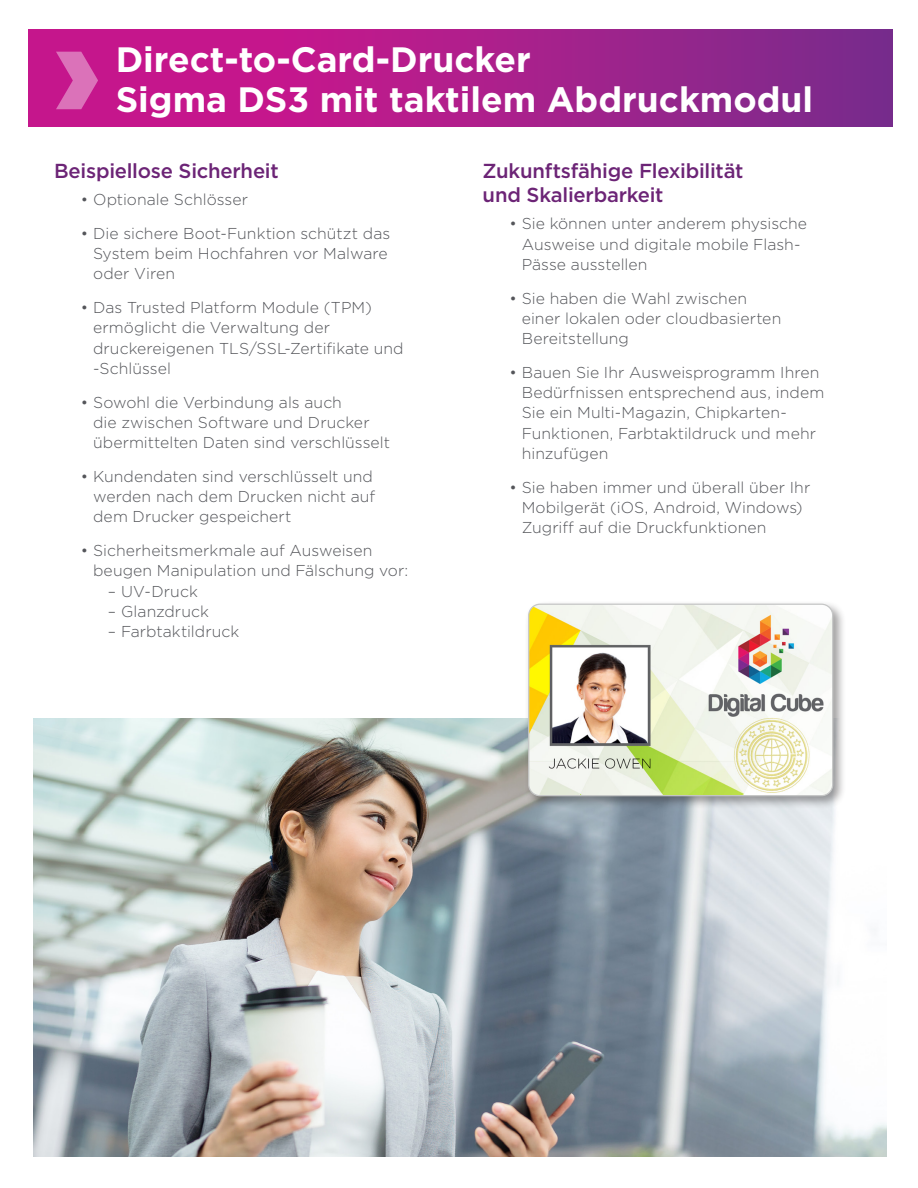
<style>
.page{position:relative;width:918px;height:1188px;background:#fff}
.page>*{position:absolute;margin:0;border:0;box-sizing:border-box;transform-origin:0 0}
.Headline{font:700 35.25px/39.8px "Gotham";color:#fff}
._1_Header{font:500 20.25px/24.3px "Gotham";letter-spacing:-.01em;color:#6c2476}
.Bullet_copy{font:500 20.25px "Gotham";letter-spacing:-.015em;color:#6c2476}
.Bullet_copy-2{font:300 15.75px/20.2px "Gotham";letter-spacing:.005em;color:#54555a}
</style>
<div class="page">
<img style="left:33px;top:718px;width:854px;height:439px">
<div style="left:525px;top:600px;width:321px;height:209px;background:#231f20;opacity:.42"></div>
<img style="left:529px;top:604px;width:304px;height:192px">
<div style="left:528px;top:604px;width:305px;height:192px;border:1px solid #c6c7c7;border-radius:11px"></div>
<svg style="left:29px;top:29px;width:864px;height:98px;background:#a91e8b"></svg>
<svg style="left:56px;top:52px;width:42px;height:57px;background:#d24da7"></svg>
<p class="Headline" style="left:116px;top:40px;width:699px">Direct-to-Card-Drucker<br>Sigma DS3 mit taktilem Abdruckmodul</p>
<p class="Bullet_copy" style="left:54px;top:158px;width:226px">Beispiellose Sicherheit</p>
<p class="Bullet_copy-2" style="left:81px;top:189px;width:169px">• Optionale Schlösser</p>
<p class="Bullet_copy-2" style="left:93px;top:223px;width:299px;text-indent:-12px">• Die sichere Boot-Funktion schützt das<br>System beim Hochfahren vor Malware oder Viren</p>
<p class="Bullet_copy-2" style="left:93px;top:297px;width:312px;text-indent:-12px">• Das Trusted Platform Module (TPM) ermöglicht die Verwaltung der druckereigenen TLS/SSL-Zertifikate und -Schlüssel</p>
<p class="Bullet_copy-2" style="left:93px;top:392px;width:298px;text-indent:-12px">• Sowohl die Verbindung als auch<br>die zwischen Software und Drucker übermittelten Daten sind verschlüsselt</p>
<p class="Bullet_copy-2" style="left:93px;top:466px;width:284px;text-indent:-12px">• Kundendaten sind verschlüsselt und werden nach dem Drucken nicht auf dem Drucker gespeichert</p>
<p class="Bullet_copy-2" style="left:93px;top:540px;width:317px;text-indent:-12px">• Sicherheitsmerkmale auf Ausweisen beugen Manipulation und Fälschung vor:</p>
<p class="Bullet_copy-2" style="left:108px;top:581px;width:91px">– UV-Druck</p>
<p class="Bullet_copy-2" style="left:108px;top:601px;width:102px">– Glanzdruck</p>
<p class="Bullet_copy-2" style="left:108px;top:621px;width:133px">– Farbtaktildruck</p>
<p class="_1_Header" style="left:483px;top:159px;width:262px">Zukunftsfähige Flexibilität und Skalierbarkeit</p>
<p class="Bullet_copy-2" style="left:522px;top:213px;width:287px;text-indent:-12px">• Sie können unter anderem physische<br>Ausweise und digitale mobile Flash-<br>Pässe ausstellen</p>
<p class="Bullet_copy-2" style="left:522px;top:288px;width:261px;text-indent:-12px">• Sie haben die Wahl zwischen einer lokalen oder cloudbasierten<br>Bereitstellung</p>
<p class="Bullet_copy-2" style="left:522px;top:362px;width:304px;text-indent:-12px">• Bauen Sie Ihr Ausweisprogramm Ihren<br>Bedürfnissen entsprechend aus, indem<br>Sie ein Multi-Magazin, Chipkarten-<br>Funktionen, Farbtaktildruck und mehr hinzufügen</p>
<p class="Bullet_copy-2" style="left:522px;top:477px;width:290px;text-indent:-12px">• Sie haben immer und überall über Ihr<br>Mobilgerät (iOS, Android, Windows)<br>Zugriff auf die Druckfunktionen</p>
</div>
